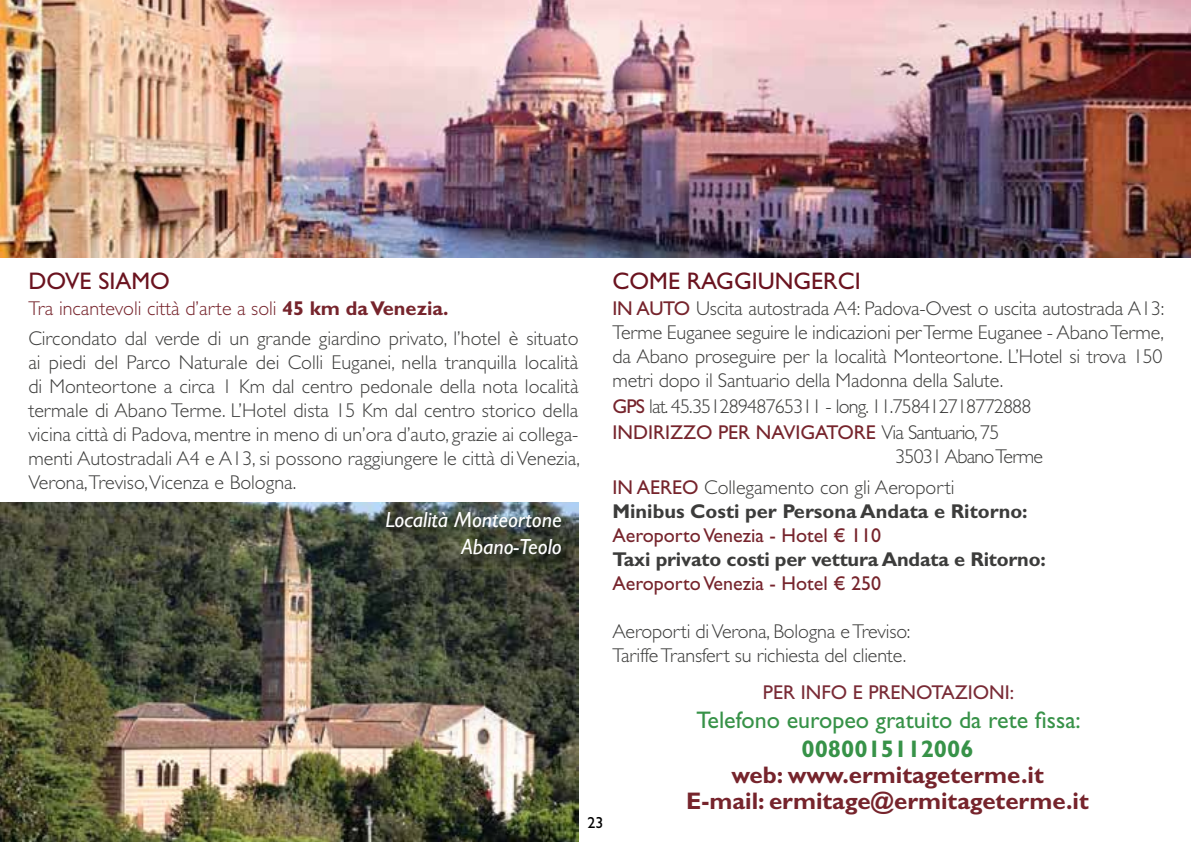
<style>
.page{position:relative;width:1191px;height:842px;background:#fff}
.page>*{position:absolute;margin:0;border:0;box-sizing:border-box;transform-origin:0 0}
.t1{font:700 24px/26px "Gill Sans Std";color:#76242c;text-align:center}
.t2{font:24px "Gill Sans Std";color:#379248}
.t3{font:24px "Gill Sans Std";color:#6a131f}
.t4{font:700 24px "Gill Sans Std";color:#379248}
.t5{font:italic 22px/26.4px "Gill Sans Std";color:#fff;text-align:right}
.t6{font:300 20px/24px "Gill Sans Std";letter-spacing:-.01em;color:#3c3c3b}
.t7{font:300 20px/26px "Gill Sans Std";letter-spacing:-.04em;color:#3c3c3b}
.t8{font:700 20px "Gill Sans Std";letter-spacing:-.01em;color:#3c3c3b}
.t9{font:20px "Gill Sans Std";color:#76242c}
.t10{font:20px "Gill Sans Std";color:#792b36}
.t11{font:16px "Gill Sans Std";color:#000}
.s1{color:#76242c}
.s2{font-weight:700;color:#76242c}
.s3{font-weight:400;color:#76242c}
</style>
<div class="page">
<img style="left:1px;top:503px;width:577px;height:339px">
<img style="left:0;top:0;width:1191px;height:257px">
<div style="left:383px;top:510px;width:196px;height:63px;background:#000;opacity:.75"></div>
<img style="left:0;top:437px;width:1px;height:405px">
<p class="t3" style="left:28px;top:267px;width:143px">DOVE SIAMO</p>
<p class="t6" style="left:28px;top:293px;width:551px;line-height:30px"><span class="s1">Tra incantevoli città d’arte a soli</span> <span class="s2">45 km da Venezia.<br></span>Circondato dal verde di un grande giardino privato, l’hotel è situato</p>
<p class="t6" style="left:28px;top:350px;width:553px;text-align:justify">ai piedi del Parco Naturale dei Colli Euganei, nella tranquilla località di Monteortone a circa 1 Km dal centro pedonale della nota località termale di Abano Terme. L’Hotel dista 15 Km dal centro storico della vicina città di Padova, mentre in meno di un’ora d’auto, grazie ai collega&shy;menti Autostradali A4 e A13, si possono raggiungere le città di Venezia, Verona,Treviso,Vicenza e Bologna.</p>
<p class="t5" style="left:385px;top:507px;width:178px">Località Monteortone<br>Abano-Teolo</p>
<p class="t11" style="left:587px;top:813px;width:17px">23</p>
<p class="t3" style="left:612px;top:267px;width:250px">COME RAGGIUNGERCI</p>
<p class="t6" style="left:612px;top:296px;width:553px;text-align:justify"><span class="s3">IN AUTO</span> Uscita autostrada A4: Padova-Ovest o uscita autostrada A13:<br>Terme Euganee seguire le indicazioni per Terme Euganee - Abano Terme, da Abano proseguire per la località Monteortone. L’Hotel si trova 150 metri dopo il Santuario della Madonna della Salute.</p>
<p class="t7" style="left:612px;top:393px;width:420px"><span class="s3">GPS</span> lat. 45.35128948765311 - long. 11.758412718772888<br><span class="s3">INDIRIZZO PER NAVIGATORE</span> Via Santuario, 75</p>
<p class="t6" style="left:612px;top:440px;width:432px;line-height:31.6px;text-indent:283px">35031 Abano Terme<br><span class="s3">IN AEREO</span> Collegamento con gli Aeroporti</p>
<p class="t8" style="left:612px;top:500px;width:416px">Minibus Costi per Persona Andata e Ritorno:</p>
<p class="t9" style="left:612px;top:524px;width:270px">Aeroporto Venezia - Hotel € 110</p>
<p class="t8" style="left:612px;top:548px;width:435px">Taxi privato costi per vettura Andata e Ritorno:</p>
<p class="t9" style="left:612px;top:572px;width:270px">Aeroporto Venezia - Hotel € 250</p>
<p class="t6" style="left:612px;top:620px;width:299px">Aeroporti di Verona, Bologna e Treviso:<br>Tariffe Transfert su richiesta del cliente.</p>
<p class="t10" style="left:763px;top:681px;width:253px">PER INFO E PRENOTAZIONI:</p>
<p class="t2" style="left:696px;top:706px;width:386px">Telefono europeo gratuito da rete fissa:</p>
<p class="t4" style="left:801px;top:735px;width:174px">0080015112006</p>
<p class="t1" style="left:686px;top:762px;width:404px">web: www.ermitageterme.it<br>E-mail: ermitage@ermitageterme.it</p>
</div>
